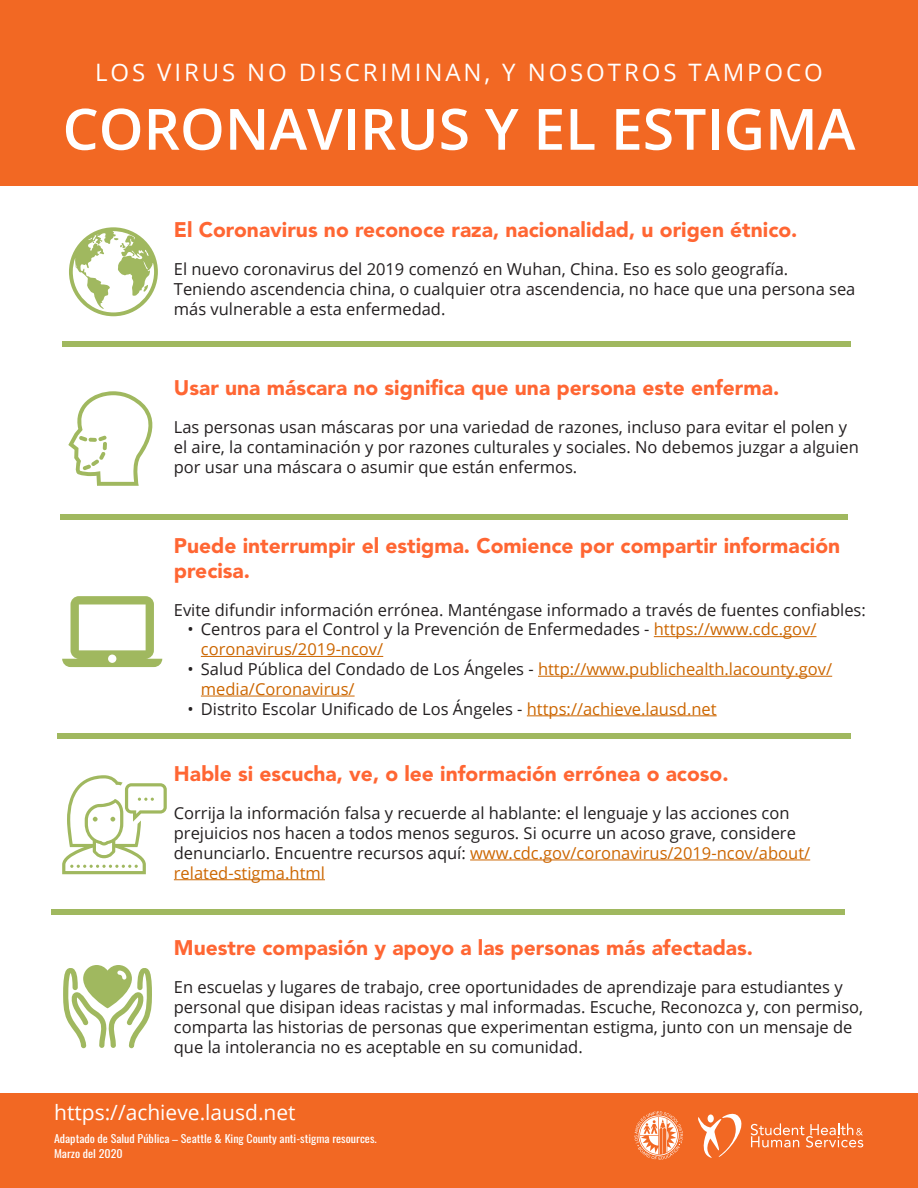
<style>
.page{position:relative;width:918px;height:1188px;background:#fff}
.page>*{position:absolute;margin:0;border:0;box-sizing:border-box;transform-origin:0 0}
.t1{font:600 57px "Open Sans";color:#fff}
.t2{font:24px "Open Sans";letter-spacing:.12em;color:#fff}
.t3{font:900 21px/25.2px "Avenir";color:#f63}
.t4{font:21px "Open Sans";color:#fff}
.t5{font:16.5px/19.8px "Open Sans";color:#231f20}
.t6{font:16.5px/19.8px "Open Sans";color:#c60}
.t7{font:10.8px "Oswald";color:#fff;scale:1.11 1}
.s1{color:#c60}
.s2{color:#231f20}
</style>
<div class="page">
<div style="left:0;top:0;width:918px;height:185px;background:#f26823"></div>
<div style="left:0;top:1094px;width:918px;height:94px;background:#f26823"></div>
<div style="left:62px;top:341px;width:789px;height:6px;background:#a0b85f"></div>
<div style="left:61px;top:514px;width:787px;height:6px;background:#a0b85f"></div>
<svg style="left:69px;top:227px;width:89px;height:89px"></svg>
<svg style="left:68px;top:391px;width:85px;height:95px"></svg>
<svg style="left:62px;top:596px;width:100px;height:71px"></svg>
<div style="left:58px;top:733px;width:793px;height:6px;background:#a0b85f"></div>
<div style="left:51px;top:909px;width:793px;height:5px;background:#a0b85f"></div>
<svg style="left:63px;top:965px;width:89px;height:83px"></svg>
<svg style="left:62px;top:775px;width:105px;height:99px"></svg>
<hr style="left:470px;top:860px;width:340px;height:1px;background:#c60">
<hr style="left:174px;top:879px;width:151px;height:1px;background:#c60">
<hr style="left:654px;top:636px;width:163px;height:1px;background:#c60">
<hr style="left:201px;top:656px;width:182px;height:1px;background:#c60">
<hr style="left:538px;top:676px;width:294px;height:1px;background:#c60">
<hr style="left:201px;top:696px;width:154px;height:1px;background:#c60">
<hr style="left:527px;top:715px;width:190px;height:1px;background:#c60">
<svg style="left:634px;top:1111px;width:49px;height:49px"></svg>
<svg style="left:698px;top:1113px;width:44px;height:45px"></svg>
<svg style="left:751px;top:1123px;width:112px;height:25px"></svg>
<p class="t2" style="left:95px;top:56px;width:729px">LOS VIRUS NO DISCRIMINAN, Y NOSOTROS TAMPOCO</p>
<p class="t1" style="left:63px;top:90px;width:794px">CORONAVIRUS Y EL ESTIGMA</p>
<p class="t3" style="left:174px;top:217px;width:625px">El Coronavirus no reconoce raza, nacionalidad, u origen étnico.</p>
<p class="t5" style="left:174px;top:259px;width:683px">El nuevo coronavirus del 2019 comenzó en Wuhan, China. Eso es solo geografía.<br>Teniendo ascendencia china, o cualquier otra ascendencia, no hace que una persona sea más vulnerable a esta enfermedad.</p>
<p class="t3" style="left:174px;top:375px;width:607px">Usar una máscara no significa que una persona este enferma.</p>
<p class="t5" style="left:174px;top:417px;width:687px">Las personas usan máscaras por una variedad de razones, incluso para evitar el polen y el aire, la contaminación y por razones culturales y sociales. No debemos juzgar a alguien por usar una máscara o asumir que están enfermos.</p>
<p class="t3" style="left:174px;top:533px;width:668px">Puede interrumpir el estigma. Comience por compartir información precisa.</p>
<p class="t5" style="left:174px;top:599px;width:694px">Evite difundir información errónea. Manténgase informado a través de fuentes confiables:</p>
<p class="t5" style="left:201px;top:619px;width:617px;text-indent:-14px">• Centros para el Control y la Prevención de Enfermedades - <span class="s1">https://www.cdc.gov/ coronavirus/2019-ncov/</span></p>
<p class="t6" style="left:201px;top:659px;width:633px;text-indent:-14px"><span class="s2">• Salud Pública del Condado de Los Ángeles -</span> http://www.publichealth.lacounty.gov/ media/Coronavirus/</p>
<p class="t5" style="left:187px;top:698px;width:531px">• Distrito Escolar Unificado de Los Ángeles - <span class="s1">https://achieve.lausd.net</span></p>
<p class="t3" style="left:174px;top:761px;width:556px">Hable si escucha, ve, o lee información errónea o acoso.</p>
<p class="t5" style="left:174px;top:803px;width:638px">Corrija la información falsa y recuerde al hablante: el lenguaje y las acciones con prejuicios nos hacen a todos menos seguros. Si ocurre un acoso grave, considere denunciarlo. Encuentre recursos aquí: <span class="s1">www.cdc.gov/coronavirus/2019-ncov/about/ related-stigma.html</span></p>
<p class="t3" style="left:174px;top:935px;width:581px">Muestre compasión y apoyo a las personas más afectadas.</p>
<p class="t5" style="left:174px;top:977px;width:691px">En escuelas y lugares de trabajo, cree oportunidades de aprendizaje para estudiantes y personal que disipan ideas racistas y mal informadas. Escuche, Reconozca y, con permiso, comparta las historias de personas que experimentan estigma, junto con un mensaje de que la intolerancia no es aceptable en su comunidad.</p>
<p class="t4" style="left:54px;top:1098px;width:243px">https://achieve.lausd.net</p>
<p class="t7" style="left:54px;top:1129px;width:292px">Adaptado de Salud Pública – Seattle &amp; King County anti-stigma resources.</p>
<p class="t7" style="left:54px;top:1144px;width:63px">Marzo del 2020</p>
</div>
